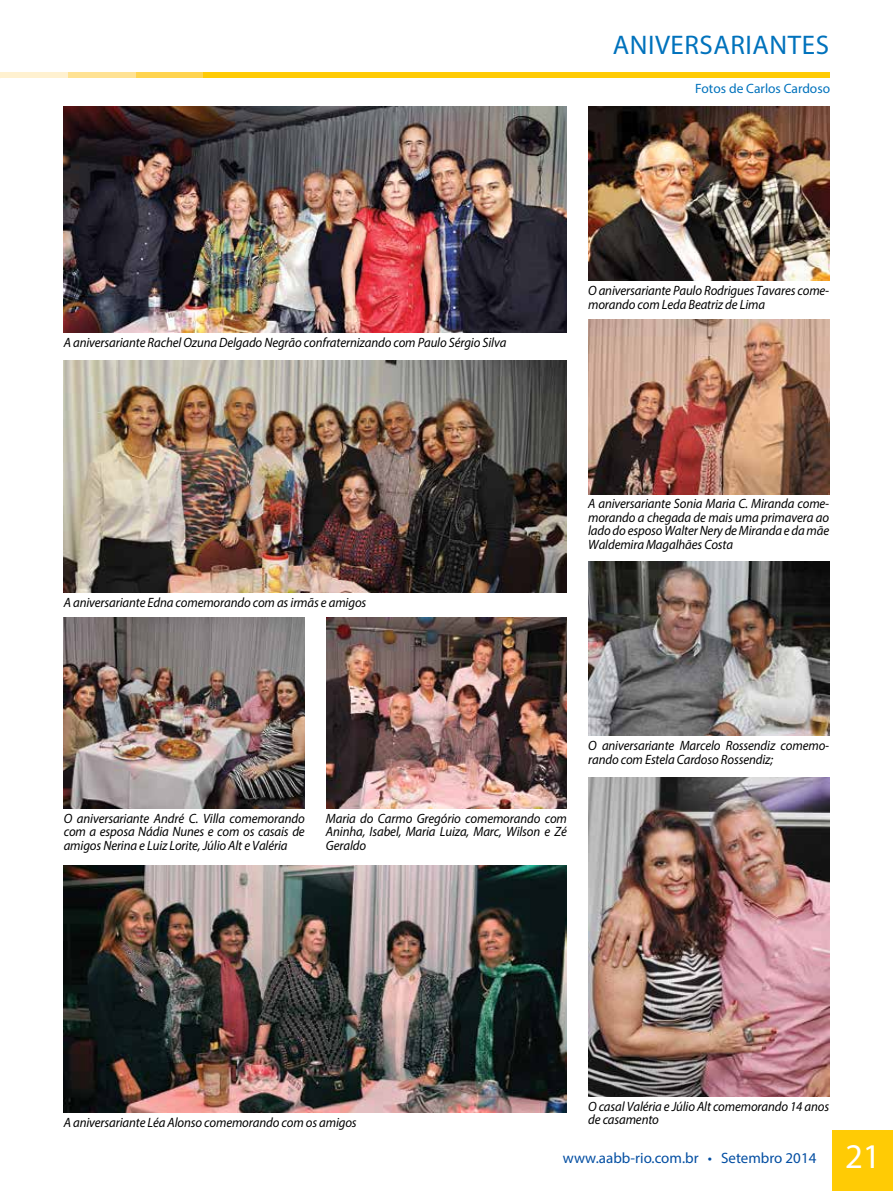
<style>
.page{position:relative;width:893px;height:1191px;background:#fff}
.page>*{position:absolute;margin:0;border:0;box-sizing:border-box;transform-origin:0 0}
.t1{font:34.8px "Myriad Pro";color:#fff}
.t2{font:27px "Myriad Pro";letter-spacing:.02em;color:#0072bc}
.t3{font:15px "Myriad Pro";color:#034ea2}
.t4{font:italic 13.5px/13.5px "Myriad Pro";letter-spacing:-.01em;color:#000;text-align:justify;scale:.95 1}
.t5{font:13.5px "Myriad Pro";color:#0072bc}
</style>
<div class="page">
<div style="left:832px;top:1130px;width:61px;height:61px;background:#ffcb05"></div>
<div style="left:203px;top:72px;width:626px;height:6px;background:#ffcb05"></div>
<div style="left:135px;top:72px;width:68px;height:6px;background:#ffd44f"></div>
<div style="left:68px;top:72px;width:67px;height:6px;background:#ffe293"></div>
<div style="left:0;top:72px;width:68px;height:6px;background:#fff1d0"></div>
<img style="left:64px;top:617px;width:241px;height:191px">
<img style="left:64px;top:361px;width:503px;height:231px">
<img style="left:64px;top:106px;width:503px;height:226px">
<img style="left:64px;top:865px;width:503px;height:247px">
<img style="left:588px;top:106px;width:241px;height:175px">
<img style="left:588px;top:320px;width:241px;height:174px">
<img style="left:326px;top:617px;width:241px;height:191px">
<img style="left:588px;top:561px;width:241px;height:174px">
<img style="left:588px;top:777px;width:241px;height:319px">
<h2 class="t2" style="left:613px;top:29px;width:218px">ANIVERSARIANTES</h2>
<p class="t5" style="left:695px;top:80px;width:137px">Fotos de Carlos Cardoso</p>
<p class="t4" style="left:64px;top:335px;width:467px">A aniversariante Rachel Ozuna Delgado Negrão confraternizando com Paulo Sérgio Silva</p>
<p class="t4" style="left:588px;top:284px;width:255px">O aniversariante Paulo Rodrigues Tavares come&shy;morando com Leda Beatriz de Lima</p>
<p class="t4" style="left:64px;top:595px;width:320px">A aniversariante Edna comemorando com as irmãs e amigos</p>
<p class="t4" style="left:588px;top:497px;width:255px">A aniversariante Sonia Maria C. Miranda come&shy;morando a chegada de mais uma primavera ao lado do esposo Walter Nery de Miranda e da mãe Waldemira Magalhães Costa</p>
<p class="t4" style="left:64px;top:811px;width:255px">O aniversariante André C. Villa comemorando com a esposa Nádia Nunes e com os casais de amigos Nerina e Luiz Lorite, Júlio Alt e Valéria</p>
<p class="t4" style="left:326px;top:811px;width:255px">Maria do Carmo Gregório comemorando com Aninha, Isabel, Maria Luiza, Marc, Wilson e Zé Geraldo</p>
<p class="t4" style="left:588px;top:738px;width:255px">O aniversariante Marcelo Rossendiz comemo&shy;rando com Estela Cardoso Rossendiz;</p>
<p class="t4" style="left:64px;top:1115px;width:310px">A aniversariante Léa Alonso comemorando com os amigos</p>
<p class="t4" style="left:588px;top:1099px;width:255px">O casal Valéria e Júlio Alt comemorando 14 anos de casamento</p>
<p class="t3" style="left:563px;top:1148px;width:255px">www.aabb-rio.com.br • Setembro 2014</p>
<h1 class="t1" style="left:845px;top:1134px;width:37px">21</h1>
</div>
